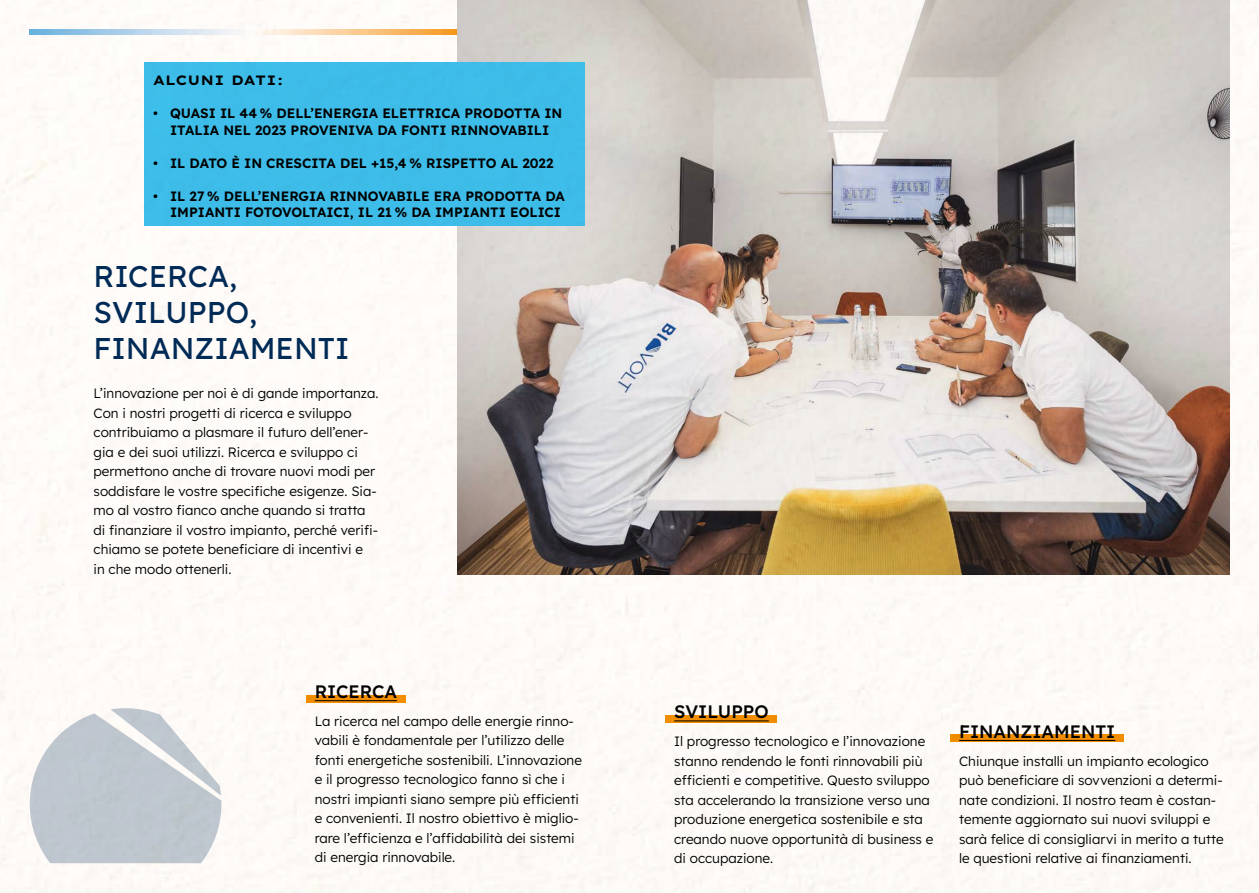
<style>
.page{position:relative;width:1259px;height:893px;background:#fff}
.page>*{position:absolute;margin:0;border:0;box-sizing:border-box;transform-origin:0 0}
.t1{font:30px/36px "Lexend";color:#002c5a}
.t2{font:500 18px "Lexend";color:#000}
.t3{font:300 13.5px/19.5px "Lexend";color:#000}
.t4{font:600 13.5px/16.2px "Lexend";color:#000;text-align:center}
.t5{font:700 13.5px "Lexend Mega";color:#000}
</style>
<div class="page">
<img style="left:0;top:0;width:1259px;height:893px">
<p class="t5" style="left:153px;top:69px;width:132px">ALCUNI DATI:</p>
<p class="t4" style="left:153px;top:104px;width:411px">• QUASI IL 44 % DELL’ENERGIA ELETTRICA PRODOTTA IN<br>ITALIA NEL 2023 PROVENIVA DA FONTI RINNOVABILI</p>
<p class="t4" style="left:153px;top:154px;width:402px">• IL DATO È IN CRESCITA DEL +15,4 % RISPETTO AL 2022</p>
<p class="t4" style="left:153px;top:187px;width:413px;text-align:right">• IL 27 % DELL’ENERGIA RINNOVABILE ERA PRODOTTA DA<br>IMPIANTI FOTOVOLTAICI, IL 21 % DA IMPIANTI EOLICI</p>
<h1 class="t1" style="left:94px;top:257px;width:257px">RICERCA,<br>SVILUPPO,<br>FINANZIAMENTI</h1>
<p class="t3" style="left:94px;top:383px;width:286px">L’innovazione per noi è di gande importanza.<br>Con i nostri progetti di ricerca e sviluppo contribuiamo a plasmare il futuro dell’ener&shy;gia e dei suoi utilizzi. Ricerca e sviluppo ci permettono anche di trovare nuovi modi per soddisfare le vostre specifiche esigenze. Sia&shy;mo al vostro fianco anche quando si tratta di finanziare il vostro impianto, perché verifi&shy;chiamo se potete beneficiare di incentivi e<br>in che modo ottenerli.</p>
<h2 class="t2" style="left:315px;top:678px;width:84px">RICERCA</h2>
<p class="t3" style="left:315px;top:711px;width:269px">La ricerca nel campo delle energie rinno&shy;vabili è fondamentale per l’utilizzo delle fonti energetiche sostenibili. L’innovazione e il progresso tecnologico fanno sì che i nostri impianti siano sempre più efficienti e convenienti. Il nostro obiettivo è miglio&shy;rare l’efficienza e l’affidabilità dei sistemi di energia rinnovabile.</p>
<h2 class="t2" style="left:674px;top:698px;width:96px">SVILUPPO</h2>
<p class="t3" style="left:674px;top:731px;width:261px">Il progresso tecnologico e l’innovazione stanno rendendo le fonti rinnovabili più efficienti e competitive. Questo sviluppo sta accelerando la transizione verso una produzione energetica sostenibile e sta creando nuove opportunità di business e di occupazione.</p>
<h2 class="t2" style="left:959px;top:718px;width:158px">FINANZIAMENTI</h2>
<p class="t3" style="left:959px;top:750px;width:266px">Chiunque installi un impianto ecologico può beneficiare di sovvenzioni a determi&shy;nate condizioni. Il nostro team è costan&shy;temente aggiornato sui nuovi sviluppi e sarà felice di consigliarvi in merito a tutte le questioni relative ai finanziamenti.</p>
</div>
